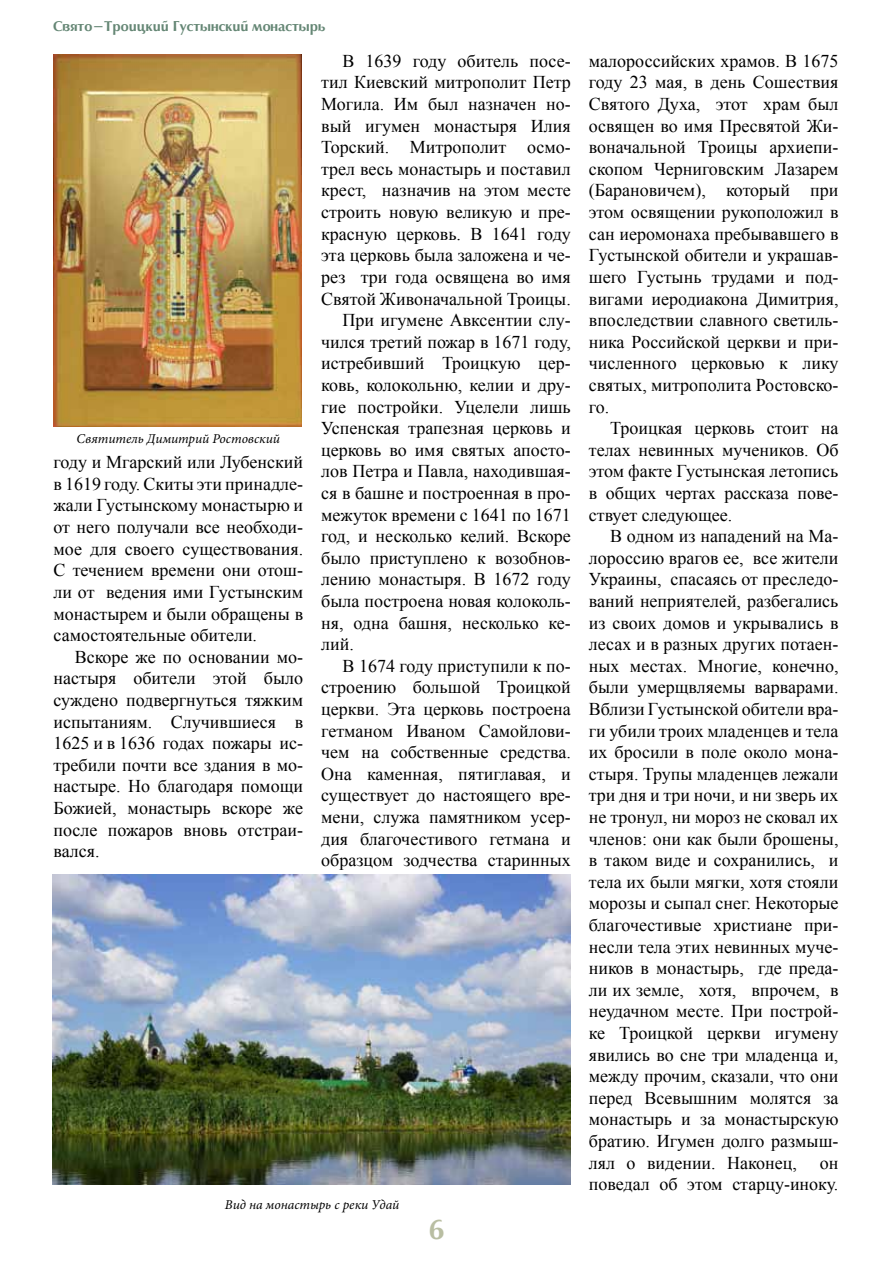
<style>
.page{position:relative;width:893px;height:1263px;background:#fff}
.page>*{position:absolute;margin:0;border:0;box-sizing:border-box;transform-origin:0 0}
.t1{font:700 27px "Opium";color:#b9bea2}
.t2{font:18px/21.6px "Times New Roman";color:#000;text-align:justify}
.t3{font:italic 13.5px "Minion Pro";color:#000}
.t4{font:700 13.5px "Opium";color:#648674}
</style>
<div class="page">
<img style="left:54px;top:54px;width:248px;height:372px">
<img style="left:53px;top:875px;width:518px;height:309px">
<p class="t4" style="left:53px;top:17px;width:274px">Свято-Троицкий Густынский монастырь</p>
<p class="t3" style="left:77px;top:430px;width:205px">Святитель Димитрий Ростовский</p>
<p class="t2" style="left:54px;top:451px;width:251px">году и Мгарский или Лубенский в 1619 году. Скиты эти принадле&shy;жали Густынскому монастырю и от него получали все необходи&shy;мое для своего существования.<br>С течением времени они отош&shy;ли от ведения ими Густынским монастырем и были обращены в самостоятельные обители.</p>
<p class="t2" style="left:54px;top:646px;width:251px;text-indent:21px">Вскоре же по основании мо&shy;настыря обители этой было суждено подвергнуться тяжким испытаниям. Случившиеся в 1625 и в 1636 годах пожары ис&shy;требили почти все здания в мо&shy;настыре. Но благодаря помощи Божией, монастырь вскоре же после пожаров вновь отстраи&shy;вался.</p>
<p class="t2" style="left:342px;top:50px;width:230px">В 1639 году обитель посе-</p>
<p class="t2" style="left:321px;top:71px;width:251px">тил Киевский митрополит Петр</p>
<p class="t2" style="left:321px;top:93px;width:251px">Могила. Им был назначен но-</p>
<p class="t2" style="left:321px;top:115px;width:251px">вый игумен монастыря Илия</p>
<p class="t2" style="left:321px;top:136px;width:251px">Торский. Митрополит осмо-</p>
<p class="t2" style="left:321px;top:158px;width:251px">трел весь монастырь и поставил</p>
<p class="t2" style="left:321px;top:179px;width:251px">крест, назначив на этом месте</p>
<p class="t2" style="left:321px;top:201px;width:251px">строить новую великую и пре-</p>
<p class="t2" style="left:321px;top:223px;width:251px">красную церковь. В 1641 году</p>
<p class="t2" style="left:321px;top:244px;width:251px">эта церковь была заложена и че-</p>
<p class="t2" style="left:321px;top:266px;width:251px">рез три года освящена во имя</p>
<p class="t2" style="left:321px;top:287px;width:251px">Святой Живоначальной Троицы.</p>
<p class="t2" style="left:342px;top:309px;width:230px">При игумене Авксентии слу-</p>
<p class="t2" style="left:321px;top:331px;width:251px">чился третий пожар в 1671 году,</p>
<p class="t2" style="left:321px;top:352px;width:251px">истребивший Троицкую цер-</p>
<p class="t2" style="left:321px;top:374px;width:251px">ковь, колокольню, келии и дру-</p>
<p class="t2" style="left:321px;top:395px;width:251px">гие постройки. Уцелели лишь</p>
<p class="t2" style="left:321px;top:417px;width:251px">Успенская трапезная церковь и</p>
<p class="t2" style="left:321px;top:439px;width:251px">церковь во имя святых апосто-</p>
<p class="t2" style="left:321px;top:460px;width:251px">лов Петра и Павла, находившая-</p>
<p class="t2" style="left:321px;top:482px;width:251px">ся в башне и построенная в про-</p>
<p class="t2" style="left:321px;top:503px;width:251px">межуток времени с 1641 по 1671</p>
<p class="t2" style="left:321px;top:525px;width:251px">год, и несколько келий. Вскоре</p>
<p class="t2" style="left:321px;top:547px;width:251px">было приступлено к возобнов-</p>
<p class="t2" style="left:321px;top:568px;width:251px">лению монастыря. В 1672 году</p>
<p class="t2" style="left:321px;top:590px;width:251px">была построена новая колоколь-</p>
<p class="t2" style="left:321px;top:611px;width:251px">ня, одна башня, несколько ке-</p>
<p class="t2" style="left:321px;top:633px;width:34px">лий.</p>
<p class="t2" style="left:342px;top:655px;width:230px">В 1674 году приступили к по-</p>
<p class="t2" style="left:321px;top:676px;width:251px">строению большой Троицкой</p>
<p class="t2" style="left:321px;top:698px;width:251px">церкви. Эта церковь построена</p>
<p class="t2" style="left:321px;top:719px;width:251px">гетманом Иваном Самойлови-</p>
<p class="t2" style="left:321px;top:741px;width:251px">чем на собственные средства.</p>
<p class="t2" style="left:321px;top:763px;width:251px">Она каменная, пятиглавая, и</p>
<p class="t2" style="left:321px;top:784px;width:251px">существует до настоящего вре-</p>
<p class="t2" style="left:321px;top:806px;width:251px">мени, служа памятником усер-</p>
<p class="t2" style="left:321px;top:827px;width:251px">дия благочестивого гетмана и</p>
<p class="t2" style="left:321px;top:849px;width:251px">образцом зодчества старинных</p>
<p class="t3" style="left:225px;top:1195px;width:176px">Вид на монастырь с реки Удай</p>
<h1 class="t1" style="left:429px;top:1210px;width:17px">6</h1>
<p class="t2" style="left:589px;top:50px;width:251px">малороссийских храмов. В 1675 году 23 мая, в день Сошествия Святого Духа, этот храм был освящен во имя Пресвятой Жи&shy;воначальной Троицы архиепи&shy;скопом Черниговским Лазарем (Барановичем), который при этом освящении рукоположил в сан иеромонаха пребывавшего в Густынской обители и украшав&shy;шего Густынь трудами и под&shy;вигами иеродиакона Димитрия, впоследствии славного светиль&shy;ника Российской церкви и при&shy;численного церковью к лику святых, митрополита Ростовско&shy;го.</p>
<p class="t2" style="left:589px;top:417px;width:251px;text-indent:21px">Троицкая церковь стоит на телах невинных мучеников. Об этом факте Густынская летопись в общих чертах рассказа пове&shy;ствует следующее.</p>
<p class="t2" style="left:589px;top:525px;width:251px;text-indent:21px">В одном из нападений на Ма&shy;лороссию врагов ее, все жители Украины, спасаясь от преследо&shy;ваний неприятелей, разбегались из своих домов и укрывались в лесах и в разных других потаен&shy;ных местах. Многие, конечно, были умерщвляемы варварами.<br>Вблизи Густынской обители вра&shy;ги убили троих младенцев и тела их бросили в поле около мона&shy;стыря. Трупы младенцев лежали три дня и три ночи, и ни зверь их не тронул, ни мороз не сковал их членов: они как были брошены, в таком виде и сохранились, и тела их были мягки, хотя стояли морозы и сыпал снег. Некоторые благочестивые христиане при&shy;несли тела этих невинных муче&shy;ников в монастырь, где преда&shy;ли их земле, хотя, впрочем, в неудачном месте. При построй&shy;ке Троицкой церкви игумену явились во сне три младенца и, между прочим, сказали, что они перед Всевышним молятся за монастырь и за монастырскую братию. Игумен долго размыш&shy;лял о видении. Наконец,</p>
<p class="t2" style="left:589px;top:1151px;width:251px;text-align:right">он<br>поведал об этом старцу-иноку.</p>
</div>
